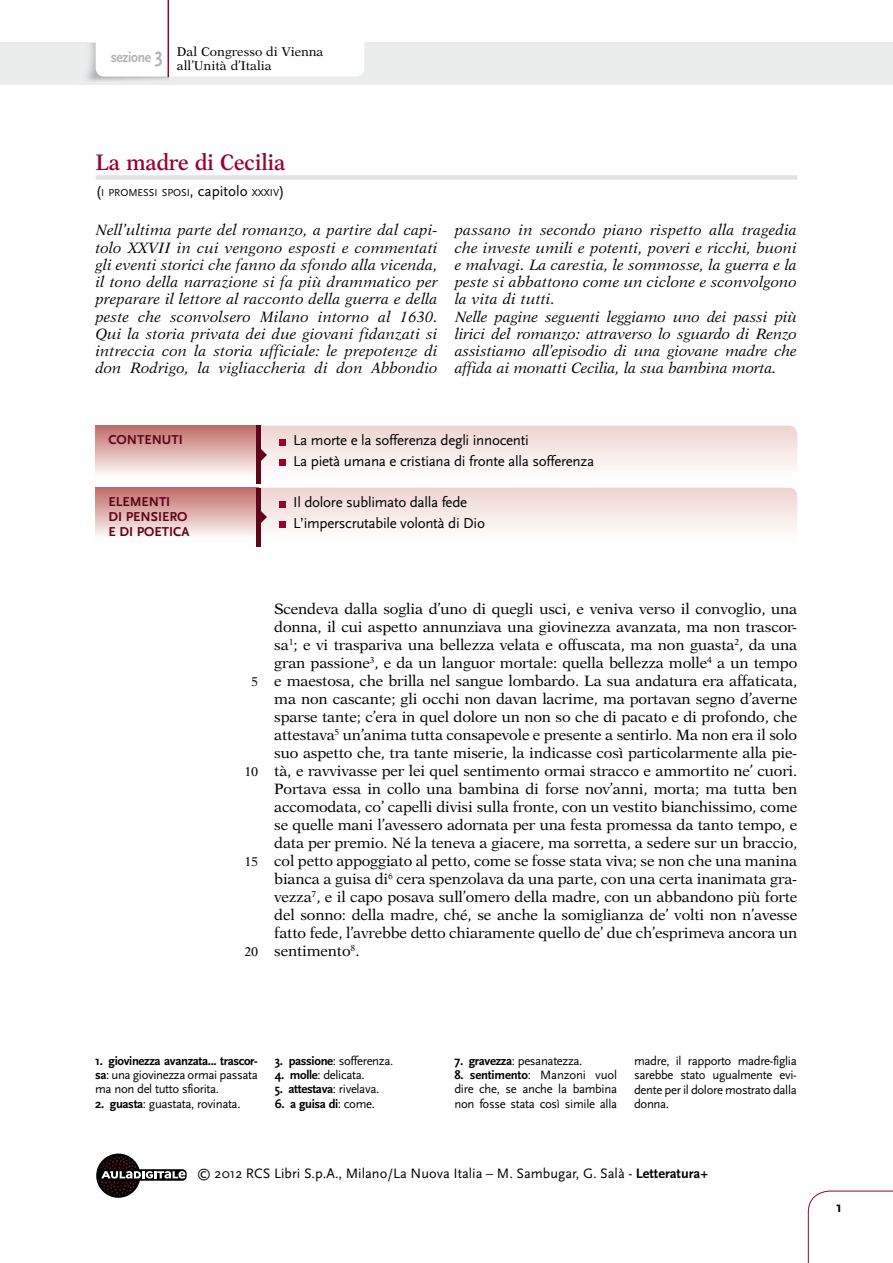
<style>
.page{position:relative;width:893px;height:1263px;background:#fff}
.page>*{position:absolute;margin:0;border:0;box-sizing:border-box;transform-origin:0 0}
._013-La_critica_tito{font:600 22.5px "New Aster";color:#99022e;scale:.9 1}
._007-profilo_opera{font:15px/18px "New Aster";letter-spacing:-.01em;color:#000;text-align:justify}
._007-intro_opera{font:italic 15px/17.2px "New Aster";letter-spacing:.01em;color:#000;text-align:justify}
._007-Contenuti{font:15px/20.7px "Scala Sans";letter-spacing:-.02em;color:#000}
.DD-Percorsi-Tit__B{font:700 15px "Scala Sans";letter-spacing:-.025em;color:#b1b3b4;scale:.9 1}
.Normale{font:700 15px "Scala Sans";color:#000}
.t1{font:14.25px "Scala Sans";color:#000}
.Normale-2{font:700 13.5px/15px "Scala Sans";color:#5d061a}
._007-note_opera{font:12.75px/14.2px "Scala Sans";letter-spacing:-.03em;color:#000;text-align:justify}
._004-Sottotit_Approf{font:12.75px/14.2px "New Aster";color:#000}
._007-note_opera-2{font:700 12.75px "Scala Sans";letter-spacing:-.03em;color:#000}
.Normale-3{font:10.5px "Scala Sans";color:#000}
.s1{font-size:21px}
.s2{font-size:15px}
.s3{font-weight:700}
.s4{font-weight:400}
</style>
<div class="page">
<div style="left:0;top:43px;width:893px;height:42px;background:#ebeded"></div>
<img style="left:87px;top:43px;width:81px;height:38px">
<div style="left:96px;top:0;width:268px;height:77px;background:#fff;border-radius:9px"></div>
<hr style="left:168px;top:0;width:1px;height:77px;background:#99022e">
<svg style="left:808px;top:1191px;width:85px;height:72px"></svg>
<svg style="left:96px;top:1153px;width:44px;height:45px"></svg>
<svg style="left:99px;top:1169px;width:88px;height:12px"></svg>
<svg style="left:101px;top:1156px;width:84px;height:22px"></svg>
<div style="left:96px;top:175px;width:701px;height:5px;background:#e3e3e4"></div>
<svg style="left:96px;top:426px;width:701px;height:120px"></svg>
<p class="DD-Percorsi-Tit__B" style="left:111px;top:49px;width:59px">sezione <span class="s1">3</span></p>
<p class="_004-Sottotit_Approf" style="left:177px;top:44px;width:148px">Dal Congresso di Vienna all’Unità d’Italia</p>
<p class="_013-La_critica_tito" style="left:96px;top:149px;width:212px">La madre di Cecilia</p>
<p class="Normale-3" style="left:96px;top:187px;width:190px"><span class="s2">(</span>I PROMESSI SPOSI<span class="s2">,</span> <span class="s2">capitolo</span> XXXIV<span class="s2">)</span></p>
<p class="_007-intro_opera" style="left:96px;top:222px;width:344px">Nell’ultima parte del romanzo, a partire dal capi&shy;tolo XXVII in cui vengono esposti e commentati gli eventi storici che fanno da sfondo alla vicenda, il tono della narrazione si fa più drammatico per preparare il lettore al racconto della guerra e della peste che sconvolsero Milano intorno al 1630.<br>Qui la storia privata dei due giovani fidanzati si intreccia con la storia ufficiale: le prepotenze di don Rodrigo, la vigliaccheria di don Abbondio</p>
<p class="_007-intro_opera" style="left:455px;top:222px;width:344px">passano in secondo piano rispetto alla tragedia che investe umili e potenti, poveri e ricchi, buoni e malvagi. La carestia, le sommosse, la guerra e la peste si abbattono come un ciclone e sconvolgono la vita di tutti.</p>
<p class="_007-intro_opera" style="left:455px;top:308px;width:344px">Nelle pagine seguenti leggiamo uno dei passi più lirici del romanzo: attraverso lo sguardo di Renzo assistiamo all’episodio di una giovane madre che affida ai monatti Cecilia, la sua bambina morta.</p>
<p class="Normale-2" style="left:108px;top:432px;width:76px">CONTENUTI</p>
<p class="_007-Contenuti" style="left:293px;top:430px;width:237px">La morte e la sofferenza degli innocenti</p>
<p class="_007-Contenuti" style="left:293px;top:451px;width:303px">La pietà umana e cristiana di fronte alla sofferenza</p>
<p class="Normale-2" style="left:108px;top:495px;width:82px">ELEMENTI<br>DI PENSIERO<br>E DI POETICA</p>
<p class="_007-Contenuti" style="left:293px;top:492px;width:193px">Il dolore sublimato dalla fede<br>L’imperscrutabile volontà di Dio</p>
<p class="_004-Sottotit_Approf" style="left:251px;top:675px;width:9px">5</p>
<p class="_004-Sottotit_Approf" style="left:244px;top:765px;width:15px">10</p>
<p class="_004-Sottotit_Approf" style="left:244px;top:855px;width:15px">15</p>
<p class="_004-Sottotit_Approf" style="left:244px;top:945px;width:15px">20</p>
<p class="_007-profilo_opera" style="left:274px;top:600px;width:525px">Scendeva dalla soglia d’uno di quegli usci, e veniva verso il convoglio, una donna, il cui aspetto annunziava una giovinezza avanzata, ma non trascor&shy;sa<sup>1</sup>; e vi traspariva una bellezza velata e offuscata, ma non guasta<sup>2</sup>, da una gran passione<sup>3</sup>, e da un languor mortale: quella bellezza molle<sup>4</sup> a un tempo e maestosa, che brilla nel sangue lombardo. La sua andatura era affaticata, ma non cascante; gli occhi non davan lacrime, ma portavan segno d’averne sparse tante; c’era in quel dolore un non so che di pacato e di profondo, che attestava<sup>5</sup> un’anima tutta consapevole e presente a sentirlo. Ma non era il solo suo aspetto che, tra tante miserie, la indicasse così particolarmente alla pie&shy;tà, e ravvivasse per lei quel sentimento ormai stracco e ammortito ne’ cuori.<br>Portava essa in collo una bambina di forse nov’anni, morta; ma tutta ben accomodata, co’ capelli divisi sulla fronte, con un vestito bianchissimo, come se quelle mani l’avessero adornata per una festa promessa da tanto tempo, e data per premio. Né la teneva a giacere, ma sorretta, a sedere sur un braccio, col petto appoggiato al petto, come se fosse stata viva; se non che una manina bianca a guisa di<sup>6</sup> cera spenzolava da una parte, con una certa inanimata gra&shy;vezza<sup>7</sup>, e il capo posava sull’omero della madre, con un abbandono più forte del sonno: della madre, ché, se anche la somiglianza de’ volti non n’avesse fatto fede, l’avrebbe detto chiaramente quello de’ due ch’esprimeva ancora un sentimento<sup>8</sup>.</p>
<p class="_007-note_opera" style="left:95px;top:1054px;width:164px"><span class="s3">1. giovinezza avanzata... trascor&shy;sa</span>: una giovinezza ormai passata ma non del tutto sfiorita.</p>
<p class="_007-note_opera" style="left:95px;top:1097px;width:147px"><span class="s3">2. guasta</span>: guastata, rovinata.</p>
<p class="_007-note_opera" style="left:275px;top:1054px;width:120px"><span class="s3">3. passione</span>: sofferenza.</p>
<p class="_007-note_opera" style="left:275px;top:1068px;width:91px"><span class="s3">4. molle</span>: delicata.</p>
<p class="_007-note_opera-2" style="left:275px;top:1082px;width:106px">5. attestava<span class="s4">: rivelava.</span></p>
<p class="_007-note_opera-2" style="left:275px;top:1097px;width:102px">6. a guisa di<span class="s4">: come.</span></p>
<p class="_007-note_opera" style="left:454px;top:1054px;width:130px"><span class="s3">7. gravezza</span>: pesanatezza.</p>
<p class="_007-note_opera" style="left:454px;top:1068px;width:164px"><span class="s3">8. sentimento</span>: Manzoni vuol dire che, se anche la bambina non fosse stata così simile alla</p>
<p class="_007-note_opera" style="left:634px;top:1054px;width:164px">madre, il rapporto madre-figlia sarebbe stato ugualmente evi&shy;dente per il dolore mostrato dalla donna.</p>
<p class="t1" style="left:197px;top:1165px;width:513px">© 2012 RCS Libri S.p.A., Milano/La Nuova Italia – M. Sambugar, G. Salà - <span class="s3">Letteratura+</span></p>
<p class="Normale" style="left:836px;top:1199px;width:7px">1</p>
</div>
